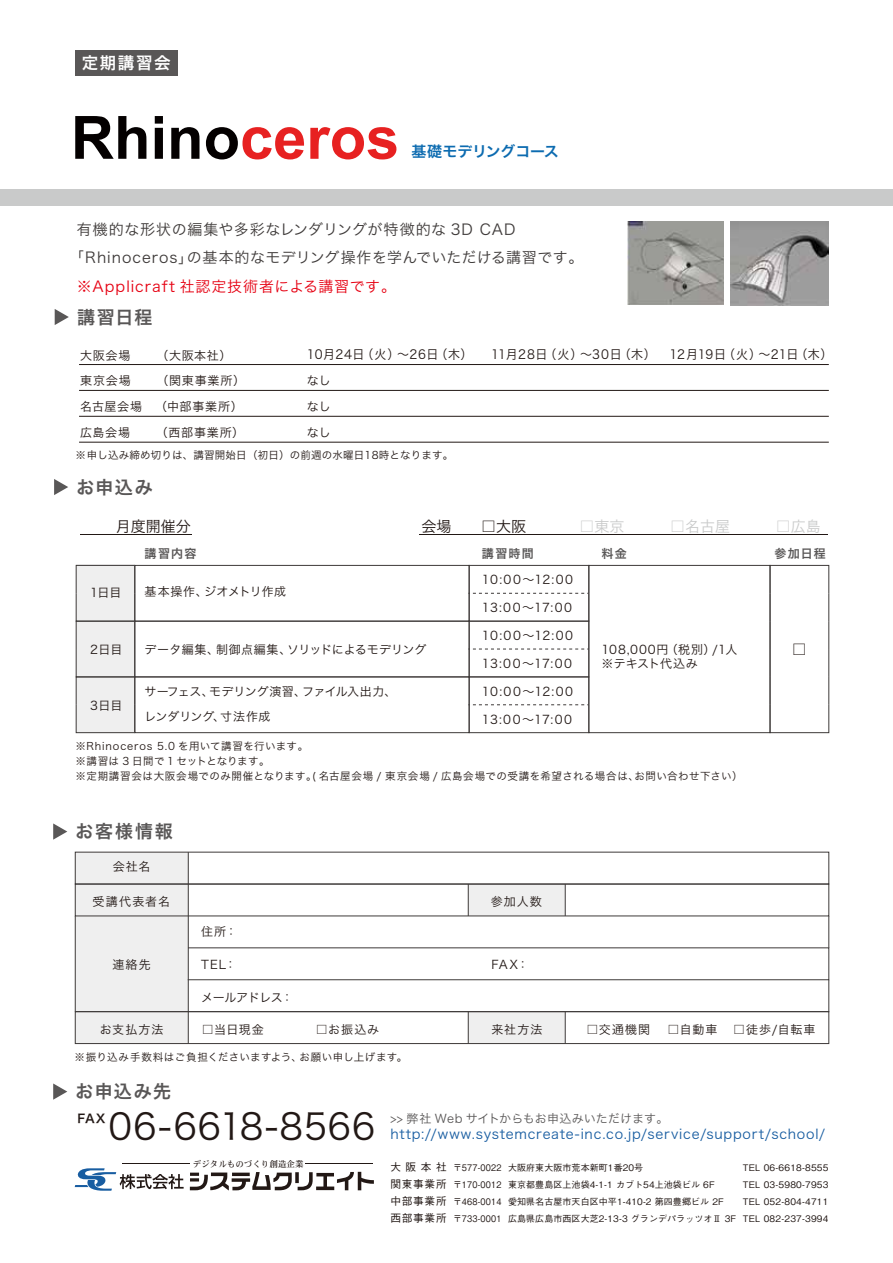
<style>
.page{position:relative;width:893px;height:1263px;background:#fff}
.page>*{position:absolute;margin:0;border:0;box-sizing:border-box;transform-origin:0 0}
.t1{font:36px "Hira Kaku Pro N W3";letter-spacing:.015em;color:#221815}
.t2{font:18px "Hira Kaku Pro N W6";letter-spacing:.08em;color:#595757}
.t3{font:16.5px "Hira Kaku Pro N W6";letter-spacing:.1em;color:#fff}
.t4{font:15px/28.5px "Hira Kaku Pro N W3";letter-spacing:.035em;color:#3e3a39}
.t5{font:15px "Hira Kaku Pro N W3";letter-spacing:.06em;color:#e60012}
.t6{font:15px "Hira Kaku Pro N W3";color:#221815}
.t7{font:15px "Hira Kaku Pro N W3";color:#c9caca}
.t8{font:15px "Hira Kaku Pro N W6";letter-spacing:-.01em;color:#0c6bb0}
.t9{font:13.5px "Hira Kaku Pro N W3";letter-spacing:.055em;color:#185da1}
.t10{font:12.6px "Hira Kaku Pro N W3";letter-spacing:.04em;color:#221815;scale:.96 1}
.t11{font:12px/14.4px "Hira Kaku Pro N W3";letter-spacing:.05em;color:#221815}
.t12{font:12px/25.5px "Hira Kaku Pro N W3";color:#221815}
.t13{font:12px "Hira Kaku Pro N W3";letter-spacing:.005em;color:#221815}
.t14{font:12px "Hira Kaku Pro N W3";letter-spacing:.005em;color:#595757}
.t15{font:12px "Hira Kaku Pro N W6";letter-spacing:.1em;color:#595757}
.t16{font:12px "Hira Kaku Pro N W3";letter-spacing:.03em;color:#221815}
.t17{font:12px "Hira Kaku Pro N W3";letter-spacing:-.03em;color:#221815}
.t18{font:12px "Hira Kaku Pro N W6";color:#221815}
.t19{font:10.5px/15px "Hira Kaku Pro N W3";letter-spacing:.035em;color:#221815}
.t20{font:500 9px "Gothic BBB Pro";letter-spacing:.01em;color:#221815;scale:.9 1}
.t21{font:500 9px "Gothic BBB Pro";letter-spacing:.01em;color:#221815}
.t22{font:8.55px "DF Mincho P W5 WINP RKSJ H";color:#221815}
.s1{font-size:10.65px}
</style>
<div class="page">
<svg style="left:75px;top:116px;width:71px;height:43px"></svg>
<svg style="left:155px;top:116px;width:8px;height:43px"></svg>
<svg style="left:171px;top:127px;width:29px;height:32px"></svg>
<svg style="left:206px;top:127px;width:98px;height:32px"></svg>
<svg style="left:310px;top:127px;width:86px;height:32px"></svg>
<div style="left:0;top:190px;width:893px;height:16px;background:#c9caca"></div>
<hr style="left:80px;top:534px;width:112px;height:1px;background:#221815">
<hr style="left:420px;top:534px;width:408px;height:1px;background:#221815">
<div style="left:134px;top:565px;width:335px;height:29px;border:1px solid #3e3a39"></div>
<div style="left:469px;top:565px;width:120px;height:29px;border:1px solid #3e3a39"></div>
<div style="left:588px;top:565px;width:182px;height:29px;border:1px solid #3e3a39"></div>
<div style="left:770px;top:565px;width:59px;height:29px;border:1px solid #3e3a39"></div>
<div style="left:134px;top:621px;width:335px;height:28px;border:1px solid #3e3a39"></div>
<div style="left:134px;top:676px;width:335px;height:29px;border:1px solid #3e3a39"></div>
<svg style="left:828px;top:593px;width:1px;height:111px"></svg>
<svg style="left:770px;top:593px;width:1px;height:111px"></svg>
<svg style="left:75px;top:565px;width:61px;height:168px"></svg>
<div style="left:134px;top:704px;width:335px;height:29px;border:1px solid #3e3a39"></div>
<div style="left:469px;top:704px;width:120px;height:29px;border:1px solid #3e3a39"></div>
<div style="left:588px;top:704px;width:182px;height:29px;border:1px solid #3e3a39"></div>
<div style="left:770px;top:704px;width:59px;height:29px;border:1px solid #3e3a39"></div>
<svg style="left:468px;top:593px;width:121px;height:112px"></svg>
<svg style="left:54px;top:479px;width:14px;height:16px"></svg>
<svg style="left:55px;top:309px;width:14px;height:16px"></svg>
<hr style="left:79px;top:364px;width:750px;height:1px;background:#221815">
<hr style="left:79px;top:390px;width:750px;height:1px;background:#221815">
<hr style="left:79px;top:416px;width:750px;height:1px;background:#221815">
<hr style="left:79px;top:442px;width:750px;height:1px;background:#221815">
<img style="left:628px;top:222px;width:96px;height:82px">
<img style="left:730px;top:222px;width:99px;height:84px">
<div style="left:75px;top:852px;width:113px;height:190px;background:#efefef"></div>
<div style="left:468px;top:884px;width:97px;height:32px;background:#efefef"></div>
<div style="left:468px;top:1012px;width:97px;height:31px;background:#efefef"></div>
<hr style="left:75px;top:916px;width:1px;height:96px;background:#3e3a39">
<hr style="left:188px;top:852px;width:1px;height:191px;background:#3e3a39">
<hr style="left:468px;top:1012px;width:1px;height:31px;background:#3e3a39">
<hr style="left:565px;top:1012px;width:1px;height:31px;background:#3e3a39">
<hr style="left:468px;top:884px;width:1px;height:32px;background:#3e3a39">
<hr style="left:565px;top:884px;width:1px;height:32px;background:#3e3a39">
<svg style="left:53px;top:823px;width:14px;height:17px"></svg>
<svg style="left:53px;top:1083px;width:14px;height:17px"></svg>
<svg style="left:75px;top:1168px;width:109px;height:23px"></svg>
<svg style="left:190px;top:1172px;width:184px;height:18px"></svg>
<hr style="left:122px;top:1163px;width:68px;height:1px;background:#221815">
<hr style="left:305px;top:1163px;width:68px;height:1px;background:#221815">
<div style="left:75px;top:852px;width:754px;height:32px;border:1px solid #3e3a39"></div>
<div style="left:75px;top:884px;width:754px;height:32px;border:1px solid #3e3a39"></div>
<hr style="left:828px;top:916px;width:1px;height:32px;background:#3e3a39">
<svg style="left:75px;top:979px;width:755px;height:33px"></svg>
<div style="left:75px;top:1011px;width:754px;height:33px;border:1px solid #3e3a39"></div>
<div style="left:75px;top:50px;width:103px;height:26px;background:#595757"></div>
<h3 class="t3" style="left:82px;top:47px;width:91px">定期講習会</h3>
<p class="t8" style="left:411px;top:137px;width:149px">基礎モデリングコース</p>
<p class="t4" style="left:69px;top:214px;width:516px;text-indent:8px">有機的な形状の編集や多彩なレンダリングが特徴的な 3D CAD「Rhinoceros」の基本的なモデリング操作を学んでいただける講習です。</p>
<p class="t5" style="left:77px;top:273px;width:321px">※Applicraft 社認定技術者による講習です。</p>
<h2 class="t2" style="left:77px;top:301px;width:77px">講習日程</h2>
<p class="t11" style="left:80px;top:347px;width:153px">大阪会場　　（大阪本社）</p>
<p class="t10" style="left:307px;top:343px;width:549px">10月24日（火）～26日（木）　 11月28日（火）～30日（木）　12月19日（火）～21日（木）</p>
<p class="t11" style="left:80px;top:373px;width:166px">東京会場　　（関東事業所）</p>
<p class="t11" style="left:307px;top:373px;width:25px">なし</p>
<p class="t11" style="left:80px;top:399px;width:164px">名古屋会場　（中部事業所）</p>
<p class="t11" style="left:307px;top:399px;width:25px">なし</p>
<p class="t11" style="left:80px;top:425px;width:166px">広島会場　　（西部事業所）</p>
<p class="t11" style="left:307px;top:425px;width:25px">なし</p>
<p class="t19" style="left:76px;top:446px;width:379px">※申し込み締め切りは、講習開始日（初日）の前週の水曜日18時となります。</p>
<h2 class="t2" style="left:76px;top:471px;width:78px">お申込み</h2>
<p class="t6" style="left:116px;top:513px;width:76px">月度開催分</p>
<p class="t6" style="left:421px;top:513px;width:31px">会場</p>
<p class="t6" style="left:481px;top:513px;width:46px">□大阪</p>
<p class="t7" style="left:579px;top:513px;width:46px">□東京</p>
<p class="t7" style="left:670px;top:513px;width:61px">□名古屋</p>
<p class="t7" style="left:776px;top:513px;width:46px">□広島</p>
<p class="t11" style="left:90px;top:584px;width:33px">1日目</p>
<p class="t11" style="left:90px;top:642px;width:34px">2日目</p>
<p class="t11" style="left:90px;top:698px;width:34px">3日目</p>
<p class="t15" style="left:145px;top:543px;width:53px">講習内容</p>
<p class="t15" style="left:482px;top:543px;width:53px">講習時間</p>
<p class="t15" style="left:602px;top:543px;width:27px">料金</p>
<p class="t15" style="left:774px;top:543px;width:53px">参加日程</p>
<p class="t16" style="left:145px;top:581px;width:143px">基本操作、ジオメトリ作成</p>
<p class="t11" style="left:482px;top:572px;width:93px">10:00～12:00</p>
<p class="t11" style="left:482px;top:600px;width:92px">13:00～17:00</p>
<p class="t11" style="left:482px;top:627px;width:93px">10:00～12:00</p>
<p class="t11" style="left:482px;top:655px;width:92px">13:00～17:00</p>
<p class="t11" style="left:482px;top:683px;width:93px">10:00～12:00</p>
<p class="t11" style="left:482px;top:711px;width:92px">13:00～17:00</p>
<p class="t6" style="left:792px;top:636px;width:16px">□</p>
<p class="t11" style="left:602px;top:641px;width:137px">108,000円（税別）/1人※テキスト代込み</p>
<p class="t13" style="left:145px;top:639px;width:283px">データ編集、制御点編集、ソリッドによるモデリング</p>
<p class="t12" style="left:145px;top:678px;width:253px">サーフェス、モデリング演習、ファイル入出力、レンダリング、寸法作成</p>
<p class="t19" style="left:76px;top:737px;width:669px">※Rhinoceros 5.0 を用いて講習を行います。<br>※講習は 3 日間で 1 セットとなります。<br>※定期講習会は大阪会場でのみ開催となります。( 名古屋会場 / 東京会場 / 広島会場での受講を希望される場合は、お問い合わせ下さい）</p>
<h2 class="t2" style="left:76px;top:815px;width:99px">お客様情報</h2>
<p class="t11" style="left:113px;top:858px;width:39px">会社名</p>
<p class="t11" style="left:93px;top:893px;width:79px">受講代表者名</p>
<p class="t11" style="left:201px;top:924px;width:38px">住所：</p>
<p class="t11" style="left:491px;top:893px;width:53px">参加人数</p>
<p class="t11" style="left:112px;top:956px;width:40px">連絡先</p>
<p class="t11" style="left:201px;top:956px;width:37px">TEL：</p>
<p class="t11" style="left:491px;top:956px;width:39px">FAX：</p>
<p class="t17" style="left:201px;top:986px;width:94px">メールアドレス：</p>
<p class="t11" style="left:100px;top:1021px;width:65px">お支払方法</p>
<p class="t19" style="left:75px;top:1048px;width:334px">※振り込み手数料はご負担くださいますよう、お願い申し上げます。</p>
<p class="t11" style="left:202px;top:1021px;width:64px">□当日現金</p>
<p class="t11" style="left:316px;top:1021px;width:65px">□お振込み</p>
<p class="t11" style="left:586px;top:1021px;width:65px">□交通機関</p>
<p class="t11" style="left:668px;top:1021px;width:51px">□自動車</p>
<p class="t11" style="left:733px;top:1021px;width:84px">□徒歩/自転車</p>
<p class="t11" style="left:491px;top:1021px;width:52px">来社方法</p>
<h2 class="t2" style="left:76px;top:1075px;width:97px">お申込み先</h2>
<h1 class="t1" style="left:109px;top:1095px;width:268px">06-6618-8566</h1>
<p class="t18" style="left:77px;top:1107px;width:30px">FAX</p>
<p class="t14" style="left:390px;top:1107px;width:280px">&gt;&gt; 弊社 Web サイトからもお申込みいただけます。</p>
<p class="t9" style="left:390px;top:1122px;width:436px">http://www.systemcreate-inc.co.jp/service/support/school/</p>
<p class="t22" style="left:193px;top:1160px;width:112px">デジタルものづくり創造企業</p>
<p class="t20" style="left:390px;top:1160px;width:283px"><span class="s1">大阪本社</span> 〒577-0022 大阪府東大阪市荒本新町1番20号</p>
<p class="t21" style="left:743px;top:1160px;width:87px">TEL 06-6618-8555</p>
<p class="t20" style="left:390px;top:1177px;width:362px"><span class="s1">関東事業所</span> 〒170-0012 東京都豊島区上池袋4-1-1 カブト54上池袋ビル 6F</p>
<p class="t21" style="left:743px;top:1177px;width:87px">TEL 03-5980-7953</p>
<p class="t20" style="left:390px;top:1194px;width:372px"><span class="s1">中部事業所</span> 〒468-0014 愛知県名古屋市天白区中平1-410-2 第四豊郷ビル 2F</p>
<p class="t21" style="left:743px;top:1194px;width:87px">TEL 052-804-4711</p>
<p class="t20" style="left:390px;top:1211px;width:488px"><span class="s1">西部事業所</span> 〒733-0001 広島県広島市西区大芝2-13-3 グランデパラッツオⅡ 3F TEL 082-237-3994</p>
</div>
